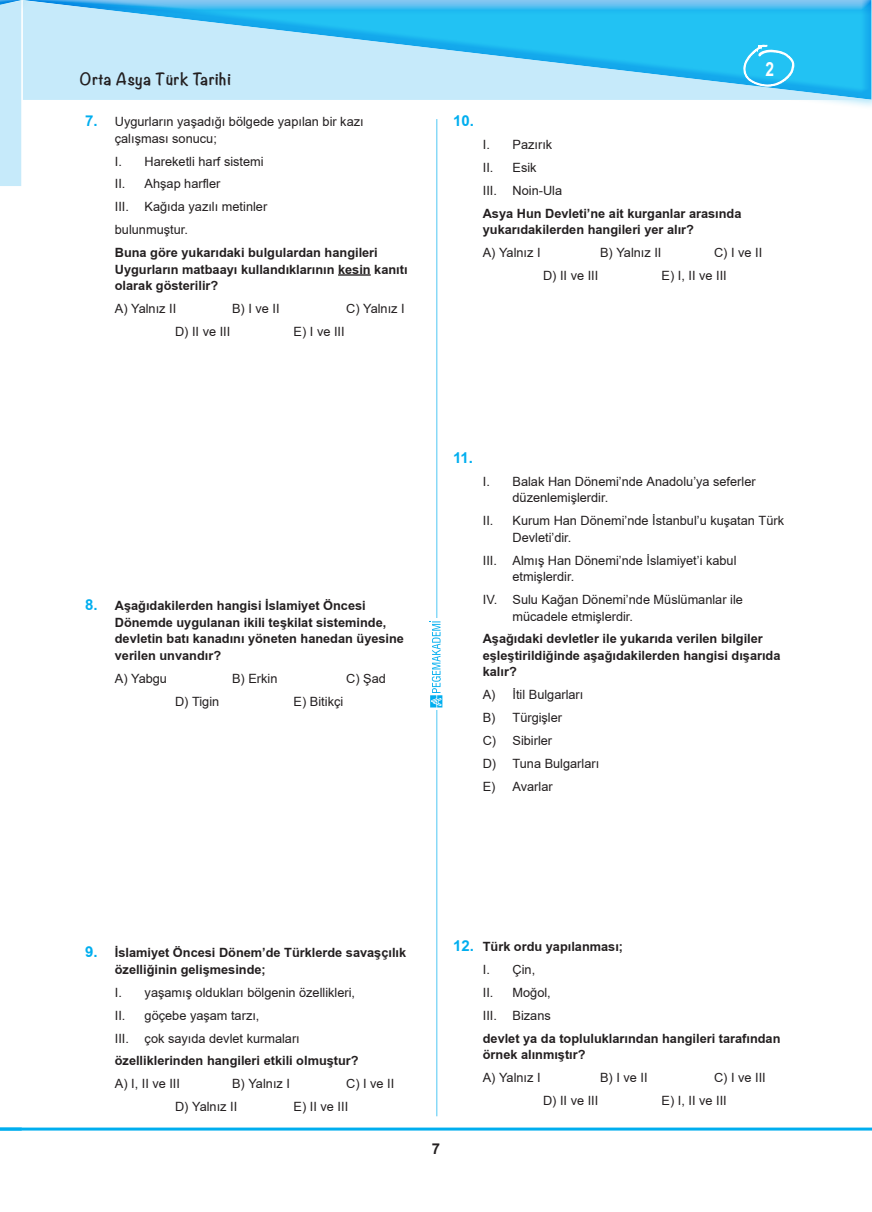
<style>
.page{position:relative;width:872px;height:1212px;background:#fff}
.page>*{position:absolute;margin:0;border:0;box-sizing:border-box;transform-origin:0 0}
.t1{font:700 19.5px "TR Arial";color:#fff;scale:.8 1}
.t2{font:700 15px "Noteworthy";letter-spacing:.04em;color:#231f20}
.t3{font:700 15px "TR Arial";color:#00aeef}
.t4{font:700 15px "TR Arial";color:#231f20}
.soru_koku_bold{font:700 12.75px/16.5px "TR Arial";color:#231f20}
.soru_koku_bold-2{font:12.75px/16.5px "TR Arial";color:#231f20}
._3_secenek{font:12.75px "TR Arial";color:#231f20}
._3_secenek_alti{font:12.75px "TR Arial";color:#231f20}
.s1{font-weight:700;font-size:15px;color:#00aeef}
.s2{font-size:15px;color:#00aeef}
</style>
<div class="page">
<svg style="left:35px;top:0;width:837px;height:100px;background:#7ad3f5"></svg>
<hr style="left:436px;top:119px;width:1px;height:997px;background:#00aeef">
<svg style="left:430px;top:619px;width:13px;height:91px"></svg>
<svg style="left:429px;top:621px;width:13px;height:86px"></svg>
<svg style="left:743px;top:44px;width:53px;height:44px;background:#44c8f3"></svg>
<hr style="left:22px;top:1127px;width:850px;height:3px;background:#00aeef">
<svg style="left:30px;top:0;width:5px;height:100px"></svg>
<div style="left:0;top:0;width:32px;height:11px;background:#c6eafa"></div>
<div style="left:0;top:0;width:30px;height:188px;background:#00aeef;opacity:.4"></div>
<div style="left:0;top:0;width:22px;height:186px;background:#c6eafa"></div>
<hr style="left:0;top:1127px;width:22px;height:3px;background:#00aeef">
<hr style="left:338px;top:274px;width:33px;height:2px;background:#231f20">
<p class="t2" style="left:80px;top:65px;width:152px">Orta Asya Türk Tarihi</p>
<p class="soru_koku_bold-2" style="left:115px;top:113px;width:250px;text-indent:-30px"><span class="s1">7.</span> Uygurların yaşadığı bölgede yapılan bir kazı çalışması sonucu;</p>
<p class="soru_koku_bold-2" style="left:115px;top:153px;width:150px">I. Hareketli harf sistemi</p>
<p class="soru_koku_bold-2" style="left:115px;top:176px;width:107px">II. Ahşap harfler</p>
<p class="soru_koku_bold-2" style="left:115px;top:199px;width:154px">III. Kağıda yazılı metinler</p>
<p class="soru_koku_bold-2" style="left:115px;top:221px;width:75px">bulunmuştur.</p>
<p class="soru_koku_bold" style="left:115px;top:245px;width:294px">Buna göre yukarıdaki bulgulardan hangileri<br>Uygurların matbaayı kullandıklarının kesin kanıtı olarak gösterilir?</p>
<p class="_3_secenek" style="left:115px;top:300px;width:63px">A) Yalnız II</p>
<p class="_3_secenek" style="left:232px;top:300px;width:49px">B) I ve II</p>
<p class="_3_secenek" style="left:346px;top:300px;width:60px">C) Yalnız I</p>
<p class="_3_secenek_alti" style="left:175px;top:323px;width:57px">D) II ve III</p>
<p class="_3_secenek_alti" style="left:294px;top:323px;width:53px">E) I ve III</p>
<p class="soru_koku_bold" style="left:115px;top:598px;width:291px;text-indent:-30px"><span class="s2">8.</span> Aşağıdakilerden hangisi İslamiyet Öncesi Dönemde uygulanan ikili teşkilat sisteminde, devletin batı kanadını yöneten hanedan üyesine verilen unvandır?</p>
<p class="_3_secenek" style="left:115px;top:670px;width:54px">A) Yabgu</p>
<p class="_3_secenek" style="left:232px;top:670px;width:47px">B) Erkin</p>
<p class="_3_secenek" style="left:346px;top:670px;width:41px">C) Şad</p>
<p class="_3_secenek_alti" style="left:175px;top:692px;width:46px">D) Tigin</p>
<p class="_3_secenek_alti" style="left:294px;top:692px;width:51px">E) Bitikçi</p>
<h1 class="t1" style="left:765px;top:56px;width:12px">2</h1>
<p class="t3" style="left:453px;top:110px;width:22px">10.</p>
<p class="soru_koku_bold-2" style="left:483px;top:136px;width:71px">I. Pazırık</p>
<p class="soru_koku_bold-2" style="left:483px;top:159px;width:55px">II. Esik</p>
<p class="soru_koku_bold-2" style="left:483px;top:182px;width:81px">III. Noin-Ula</p>
<p class="soru_koku_bold" style="left:483px;top:205px;width:260px">Asya Hun Devleti’ne ait kurganlar arasında yukarıdakilerden hangileri yer alır?</p>
<p class="_3_secenek" style="left:483px;top:244px;width:59px">A) Yalnız I</p>
<p class="_3_secenek" style="left:600px;top:244px;width:63px">B) Yalnız II</p>
<p class="_3_secenek" style="left:714px;top:244px;width:50px">C) I ve II</p>
<p class="_3_secenek_alti" style="left:543px;top:267px;width:57px">D) II ve III</p>
<p class="_3_secenek_alti" style="left:661px;top:267px;width:67px">E) I, II ve III</p>
<p class="t3" style="left:453px;top:447px;width:22px">11.</p>
<p class="soru_koku_bold-2" style="left:512px;top:473px;width:245px;text-indent:-30px">I. Balak Han Dönemi’nde Anadolu’ya seferler düzenlemişlerdir.</p>
<p class="soru_koku_bold-2" style="left:512px;top:512px;width:273px;text-indent:-30px">II. Kurum Han Dönemi’nde İstanbul’u kuşatan Türk<br>Devleti’dir.</p>
<p class="soru_koku_bold-2" style="left:512px;top:552px;width:225px;text-indent:-30px">III. Almış Han Dönemi’nde İslamiyet’i kabul etmişlerdir.</p>
<p class="soru_koku_bold-2" style="left:512px;top:591px;width:232px;text-indent:-30px">IV. Sulu Kağan Dönemi’nde Müslümanlar ile mücadele etmişlerdir.</p>
<p class="soru_koku_bold" style="left:483px;top:631px;width:299px">Aşağıdaki devletler ile yukarıda verilen bilgiler eşleştirildiğinde aşağıdakilerden hangisi dışarıda kalır?</p>
<p class="soru_koku_bold-2" style="left:483px;top:686px;width:102px">A) İtil Bulgarları</p>
<p class="soru_koku_bold-2" style="left:483px;top:709px;width:81px">B) Türgişler</p>
<p class="soru_koku_bold-2" style="left:483px;top:732px;width:71px">C) Sibirler</p>
<p class="soru_koku_bold-2" style="left:483px;top:755px;width:118px">D) Tuna Bulgarları</p>
<p class="soru_koku_bold-2" style="left:483px;top:778px;width:71px">E) Avarlar</p>
<p class="soru_koku_bold" style="left:115px;top:945px;width:293px;text-indent:-30px"><span class="s2">9.</span> İslamiyet Öncesi Dönem’de Türklerde savaşçılık özelliğinin gelişmesinde;</p>
<p class="soru_koku_bold-2" style="left:115px;top:984px;width:242px">I. yaşamış oldukları bölgenin özellikleri,</p>
<p class="soru_koku_bold-2" style="left:115px;top:1007px;width:146px">II. göçebe yaşam tarzı,</p>
<p class="soru_koku_bold-2" style="left:115px;top:1030px;width:186px">III. çok sayıda devlet kurmaları</p>
<p class="soru_koku_bold" style="left:115px;top:1053px;width:245px">özelliklerinden hangileri etkili olmuştur?</p>
<p class="_3_secenek" style="left:115px;top:1075px;width:67px">A) I, II ve III</p>
<p class="_3_secenek" style="left:232px;top:1075px;width:59px">B) Yalnız I</p>
<p class="_3_secenek" style="left:346px;top:1075px;width:50px">C) I ve II</p>
<p class="_3_secenek_alti" style="left:175px;top:1098px;width:64px">D) Yalnız II</p>
<p class="_3_secenek_alti" style="left:294px;top:1098px;width:56px">E) II ve III</p>
<p class="t4" style="left:432px;top:1138px;width:10px">7</p>
<p class="soru_koku_bold" style="left:453px;top:938px;width:172px"><span class="s2">12.</span> Türk ordu yapılanması;</p>
<p class="soru_koku_bold-2" style="left:483px;top:961px;width:54px">I. Çin,</p>
<p class="soru_koku_bold-2" style="left:483px;top:984px;width:70px">II. Moğol,</p>
<p class="soru_koku_bold-2" style="left:483px;top:1007px;width:70px">III. Bizans</p>
<p class="soru_koku_bold" style="left:483px;top:1030px;width:299px">devlet ya da topluluklarından hangileri tarafından örnek alınmıştır?</p>
<p class="_3_secenek" style="left:483px;top:1069px;width:59px">A) Yalnız I</p>
<p class="_3_secenek" style="left:600px;top:1069px;width:49px">B) I ve II</p>
<p class="_3_secenek" style="left:714px;top:1069px;width:53px">C) I ve III</p>
<p class="_3_secenek_alti" style="left:543px;top:1091px;width:57px">D) II ve III</p>
<p class="_3_secenek_alti" style="left:661px;top:1091px;width:67px">E) I, II ve III</p>
</div>
